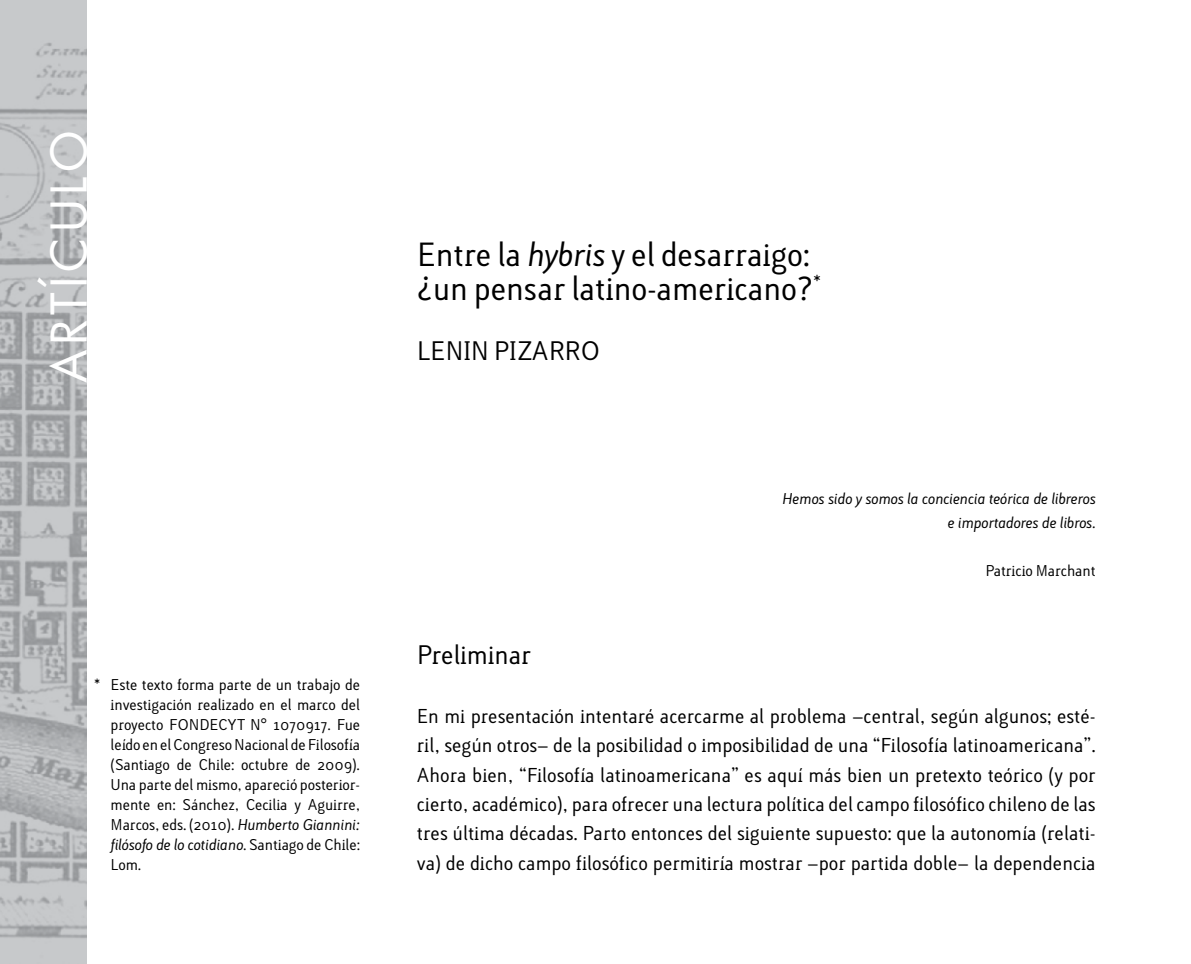
<style>
.page{position:relative;width:1191px;height:964px;background:#fff}
.page>*{position:absolute;margin:0;border:0;box-sizing:border-box;transform-origin:0 0}
.t1{font:48px "Futura";letter-spacing:.1em;color:#fff}
.t2{font:30px/34px "Lacuna";letter-spacing:-.01em;color:#000}
.t3{font:24px "Lacuna";letter-spacing:-.01em;color:#000}
.t4{font:18px/29.4px "Lacuna";letter-spacing:-.005em;color:#000;text-align:justify}
.t5{font:14px/20px "Lacuna";letter-spacing:-.01em;color:#000;text-align:justify}
.t6{font:italic 14px/24px "Lacuna";letter-spacing:-.01em;color:#000;text-align:right}
.s1{font-style:italic}
</style>
<div class="page">
<img style="left:0;top:0;width:87px;height:964px">
<h1 class="t1" style="left:36px;top:383px;width:254px;rotate:-90deg">ARTÍCULO</h1>
<p class="t5" style="left:111px;top:675px;width:251px;text-indent:-17px">* Este texto forma parte de un trabajo de investigación realizado en el marco del proyecto FON DECYT N ° 1070917. Fue leído en el Congreso N acional de Filosofía (Santiago de Chile: octubre de 2009).<br>Una parte del mismo, apareció posterior&shy;mente en: Sánchez, Cecilia y Aguirre, Marcos, eds. (2010). <span class="s1">Humberto Giannini: filósofo de lo cotidiano</span>. Santiago de Chile:<br>Lom.</p>
<h2 class="t2" style="left:417px;top:239px;width:406px">Entre la <span class="s1">hybris</span> y el desarraigo: ¿un pensar latino-americano?<sup>*</sup></h2>
<h3 class="t3" style="left:417px;top:336px;width:185px">Le nin Pizarro</h3>
<h3 class="t3" style="left:417px;top:640px;width:116px">Preliminar</h3>
<p class="t6" style="left:782px;top:487px;width:315px">Hemos sido y somos la conciencia teórica de libreros e importadores de libros.</p>
<p class="t5" style="left:985px;top:561px;width:112px">Patricio Marchant</p>
<p class="t4" style="left:417px;top:702px;width:680px">En mi presentación intentaré acercarme al problema —central, según algunos; esté&shy;ril, según otros— de la posibilidad o imposibilidad de una “Filosofía latinoamericana”.<br>Ahora bien, “Filosofía latinoamericana” es aquí más bien un pretexto teórico (y por cierto, académico), para ofrecer una lectura política del campo filosófico chileno de las tres última décadas. Parto entonces del siguiente supuesto: que la autonomía (relati&shy;va) de dicho campo filosófico permitiría mostrar —por partida doble— la dependencia</p>
</div>
